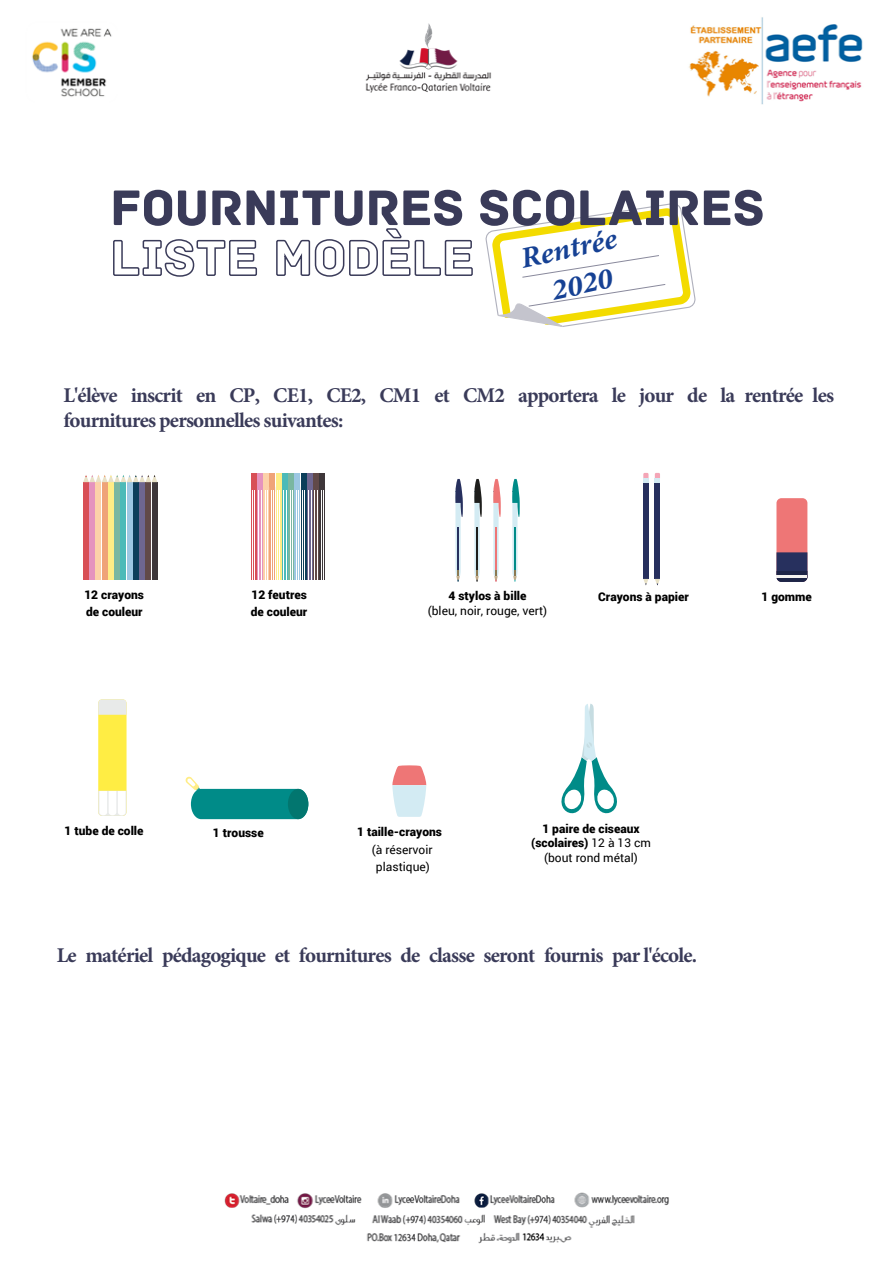
<style>
.page{position:relative;width:893px;height:1263px;background:#fff}
.page>*{position:absolute;margin:0;border:0;box-sizing:border-box;transform-origin:0 0}
.t1{font:52.5px "Archive";letter-spacing:-.01em;color:#3a3b59}
.t2{font:italic 700 29.55px/37.7px "Minion Pro";color:#164194;text-align:center;scale:1.05 1}
.t3{font:700 21px/25.2px "Minion Pro";letter-spacing:-.035em;color:#3a3b59}
.t4{font:900 12px/17.4px "Roboto";color:#000}
.t5{font:12px/17.4px "Roboto";color:#000;text-align:center}
.s1{font-weight:400}
</style>
<div class="page">
<svg style="left:83px;top:239px;width:89px;height:577px"></svg>
<svg style="left:172px;top:239px;width:136px;height:581px"></svg>
<svg style="left:308px;top:228px;width:137px;height:589px"></svg>
<svg style="left:445px;top:217px;width:137px;height:597px"></svg>
<svg style="left:582px;top:203px;width:114px;height:611px"></svg>
<div style="left:776px;top:498px;width:31px;height:84px;background:#ee7676;border-radius:5px"></div>
<svg style="left:776px;top:552px;width:31px;height:30px"></svg>
<hr style="left:776px;top:575px;width:31px;height:3px;background:#f5f3f0">
<img style="left:32px;top:28px;width:80px;height:69px">
<img style="left:365px;top:23px;width:127px;height:70px">
<img style="left:689px;top:17px;width:174px;height:88px">
<img style="left:224px;top:1192px;width:445px;height:52px">
<h1 class="t1" style="left:110px;top:177px;width:656px">FOURNITURES SCOLAIRES</h1>
<h2 class="t2" style="left:517px;top:240px;width:95px;rotate:-12deg">Rentrée<br>2020</h2>
<p class="t3" style="left:63px;top:382px;width:772px">L'élève inscrit en CP, CE1, CE2, CM1 et CM2 apportera le jour de la rentrée les fournitures personnelles suivantes:</p>
<p class="t4" style="left:84px;top:586px;width:61px">12 crayons de couleur</p>
<p class="t4" style="left:251px;top:586px;width:58px">12 feutres de couleur</p>
<p class="t4" style="left:448px;top:587px;width:80px">4 stylos à bille</p>
<p class="t4" style="left:598px;top:587px;width:92px">Crayons à papier</p>
<p class="t5" style="left:428px;top:601px;width:121px">(bleu, noir, rouge, vert)</p>
<p class="t4" style="left:761px;top:587px;width:52px">1 gomme</p>
<p class="t4" style="left:65px;top:821px;width:80px">1 tube de colle</p>
<p class="t4" style="left:357px;top:823px;width:86px">1 taille-crayons</p>
<p class="t5" style="left:372px;top:840px;width:62px">(à réservoir plastique)</p>
<p class="t4" style="left:213px;top:823px;width:52px">1 trousse</p>
<p class="t4" style="left:531px;top:821px;width:121px;line-height:14.4px;text-align:center">1 paire de ciseaux (scolaires) <span class="s1">12 à 13 cm (bout rond métal)</span></p>
<p class="t3" style="left:57px;top:943px;width:642px">Le matériel pédagogique et fournitures de classe seront fournis par l'école.</p>
</div>
